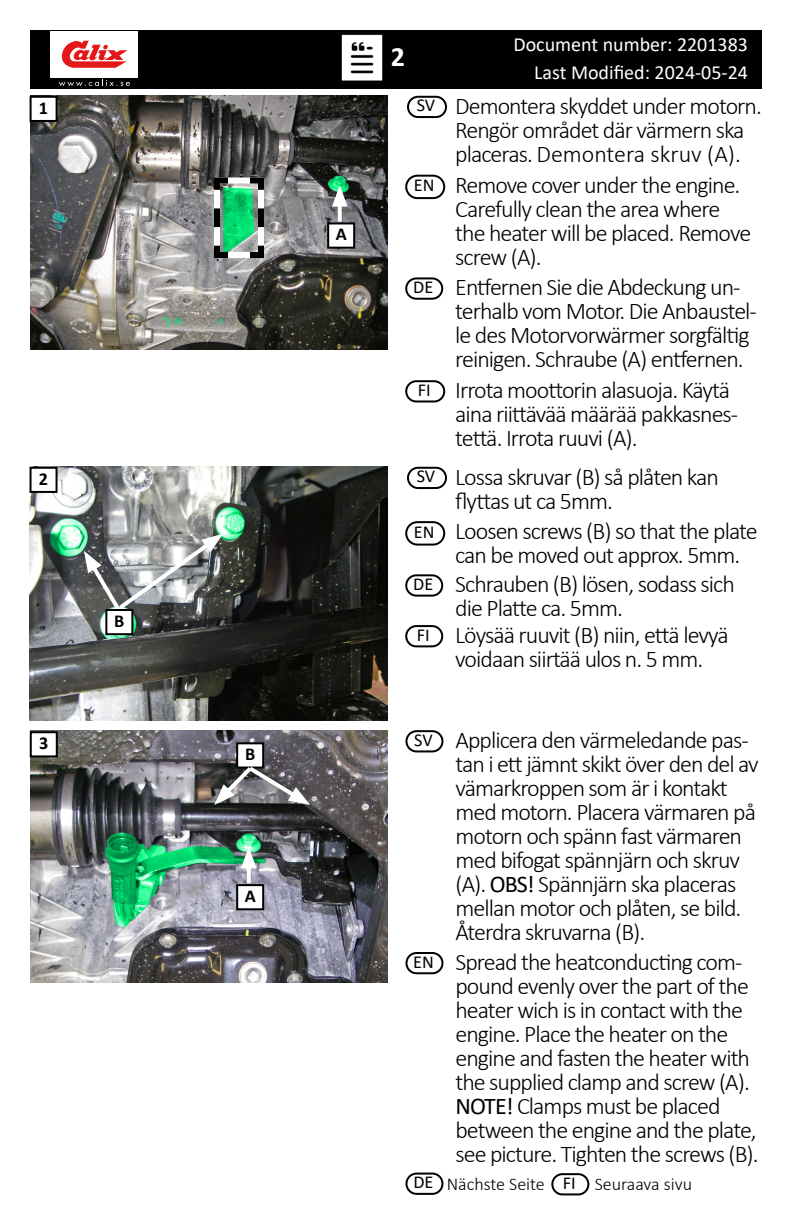
<style>
.page{position:relative;width:792px;height:1224px;background:#fff}
.page>*{position:absolute;margin:0;border:0;box-sizing:border-box;transform-origin:0 0}
.t1{font:700 28px "Calibri";color:#fff}
.t2{font:300 24px/24px "Calibri";letter-spacing:-.04em;color:#000}
.t3{font:20px/28px "Calibri";color:#fff;text-align:right}
.t4{font:18.2px "Calibri";color:#000}
.t5{font:700 18.2px "Calibri";color:#000}
.t6{font:300 18px "Calibri";color:#000}
.s1{font-weight:400}
.s2{font-weight:400;font-size:18.2px}
</style>
<div class="page">
<div style="left:30px;top:30px;width:732px;height:58px;background:#000"></div>
<div style="left:51px;top:31px;width:87px;height:47px;background:#fff"></div>
<svg style="left:59px;top:79px;width:71px;height:7px"></svg>
<svg style="left:61px;top:41px;width:67px;height:27px"></svg>
<img style="left:341px;top:34px;width:42px;height:49px">
<img style="left:30px;top:96px;width:358px;height:253px">
<img style="left:30px;top:467px;width:358px;height:253px">
<img style="left:30px;top:730px;width:358px;height:252px">
<div style="left:407px;top:96px;width:40px;height:22px;border:2px solid #000;border-radius:10px"></div>
<svg style="left:211px;top:175px;width:56px;height:86px;background:#5ea682"></svg>
<div style="left:405px;top:175px;width:40px;height:24px;border:2px solid #000;border-radius:11px"></div>
<div style="left:405px;top:277px;width:38px;height:23px;border:2px solid #000;border-radius:10px"></div>
<div style="left:405px;top:380px;width:40px;height:22px;border:2px solid #000;border-radius:10px"></div>
<div style="left:31px;top:97px;width:26px;height:24px;background:#fff"></div>
<div style="left:30px;top:96px;width:28px;height:26px;border:2px solid #000"></div>
<div style="left:31px;top:468px;width:26px;height:24px;background:#fff"></div>
<div style="left:30px;top:467px;width:28px;height:26px;border:2px solid #000"></div>
<div style="left:31px;top:732px;width:26px;height:24px;background:#fff"></div>
<div style="left:30px;top:731px;width:28px;height:26px;border:2px solid #000"></div>
<div style="left:405px;top:730px;width:38px;height:22px;border:2px solid #000;border-radius:10px"></div>
<div style="left:407px;top:467px;width:40px;height:22px;border:2px solid #000;border-radius:10px"></div>
<div style="left:405px;top:521px;width:40px;height:25px;border:2px solid #000;border-radius:11px"></div>
<div style="left:405px;top:574px;width:38px;height:23px;border:2px solid #000;border-radius:10px"></div>
<div style="left:405px;top:625px;width:38px;height:22px;border:2px solid #000;border-radius:10px"></div>
<div style="left:405px;top:952px;width:38px;height:22px;border:2px solid #000;border-radius:10px"></div>
<div style="left:328px;top:223px;width:26px;height:25px;background:#fff"></div>
<div style="left:327px;top:222px;width:28px;height:27px;border:2px solid #000"></div>
<svg style="left:338px;top:207px;width:4px;height:15px"></svg>
<svg style="left:332px;top:185px;width:16px;height:22px"></svg>
<div style="left:106px;top:610px;width:26px;height:24px;background:#fff"></div>
<div style="left:105px;top:609px;width:28px;height:26px;border:2px solid #000"></div>
<svg style="left:84px;top:534px;width:139px;height:79px;background:#8e9191"></svg>
<div style="left:237px;top:885px;width:26px;height:24px;background:#fff"></div>
<div style="left:236px;top:884px;width:28px;height:26px;border:2px solid #000"></div>
<svg style="left:247px;top:868px;width:4px;height:15px"></svg>
<svg style="left:241px;top:847px;width:16px;height:21px"></svg>
<div style="left:237px;top:743px;width:26px;height:25px;background:#fff"></div>
<div style="left:236px;top:742px;width:28px;height:27px;border:2px solid #000"></div>
<svg style="left:214px;top:763px;width:96px;height:42px"></svg>
<div style="left:405px;top:1173px;width:38px;height:22px;border:2px solid #000;border-radius:10px"></div>
<div style="left:551px;top:1173px;width:38px;height:22px;border:2px solid #000;border-radius:10px"></div>
<p class="t5" style="left:39px;top:95px;width:11px">1</p>
<p class="t5" style="left:39px;top:466px;width:11px">2</p>
<p class="t5" style="left:114px;top:608px;width:12px">B</p>
<p class="t5" style="left:336px;top:221px;width:13px">A</p>
<p class="t1" style="left:391px;top:37px;width:16px">2</p>
<p class="t4" style="left:417px;top:93px;width:20px">SV</p>
<p class="t4" style="left:414px;top:173px;width:22px">EN</p>
<p class="t4" style="left:413px;top:274px;width:22px">DE</p>
<p class="t4" style="left:418px;top:377px;width:14px">FI</p>
<p class="t4" style="left:417px;top:464px;width:20px">SV</p>
<p class="t4" style="left:414px;top:519px;width:22px">EN</p>
<p class="t4" style="left:413px;top:571px;width:22px">DE</p>
<p class="t4" style="left:417px;top:622px;width:14px">FI</p>
<p class="t3" style="left:513px;top:30px;width:236px">Document number: 2201383<br>Last Modified: 2024-05-24</p>
<p class="t2" style="left:455px;top:94px;width:308px">Demontera skyddet under motorn.<br>Rengör området där värmern ska placeras. Demontera skruv (A).</p>
<p class="t2" style="left:455px;top:172px;width:298px">Remove cover under the engine.<br>Carefully clean the area where the heater will be placed. Remove screw (A).</p>
<p class="t2" style="left:455px;top:275px;width:303px">Entfernen Sie die Abdeckung un&shy;terhalb vom Motor. Die Anbaustel&shy;le des Motorvorwärmer sorgfältig reinigen. Schraube (A) entfernen.</p>
<p class="t2" style="left:455px;top:378px;width:285px">Irrota moottorin alasuoja. Käytä aina riittävää määrää pakkasnes&shy;tettä. Irrota ruuvi (A).</p>
<p class="t2" style="left:455px;top:465px;width:265px">Lossa skruvar (B) så plåten kan flyttas ut ca 5mm.</p>
<p class="t2" style="left:455px;top:519px;width:304px">Loosen screws (B) so that the plate can be moved out approx. 5mm.</p>
<p class="t2" style="left:455px;top:572px;width:281px">Schrauben (B) lösen, sodass sich die Platte ca. 5mm.</p>
<p class="t2" style="left:455px;top:623px;width:275px">Löysää ruuvit (B) niin, että levyä voidaan siirtää ulos n. 5 mm.</p>
<p class="t5" style="left:39px;top:730px;width:11px">3</p>
<p class="t2" style="left:455px;top:728px;width:305px">Applicera den värmeledande pas&shy;tan i ett jämnt skikt över den del av vämarkroppen som är i kontakt med motorn. Placera värmaren på motorn och spänn fast värmaren med bifogat spännjärn och skruv (A). <span class="s1">OBS!</span> Spännjärn ska placeras mellan motor och plåten, se bild.<br>Återdra skruvarna (B).</p>
<p class="t4" style="left:414px;top:727px;width:20px">SV</p>
<p class="t5" style="left:245px;top:741px;width:12px">B</p>
<p class="t5" style="left:245px;top:883px;width:13px">A</p>
<p class="t4" style="left:413px;top:949px;width:22px">EN</p>
<p class="t2" style="left:455px;top:950px;width:305px">Spread the heatconducting com&shy;pound evenly over the part of the heater wich is in contact with the engine. Place the heater on the engine and fasten the heater with the supplied clamp and screw (A).<br><span class="s1">NOTE!</span> Clamps must be placed between the engine and the plate, see picture. Tighten the screws (B).</p>
<p class="t6" style="left:413px;top:1172px;width:280px"><span class="s2">DE</span> Nächste Seite <span class="s2">FI</span> Seuraava sivu</p>
</div>
